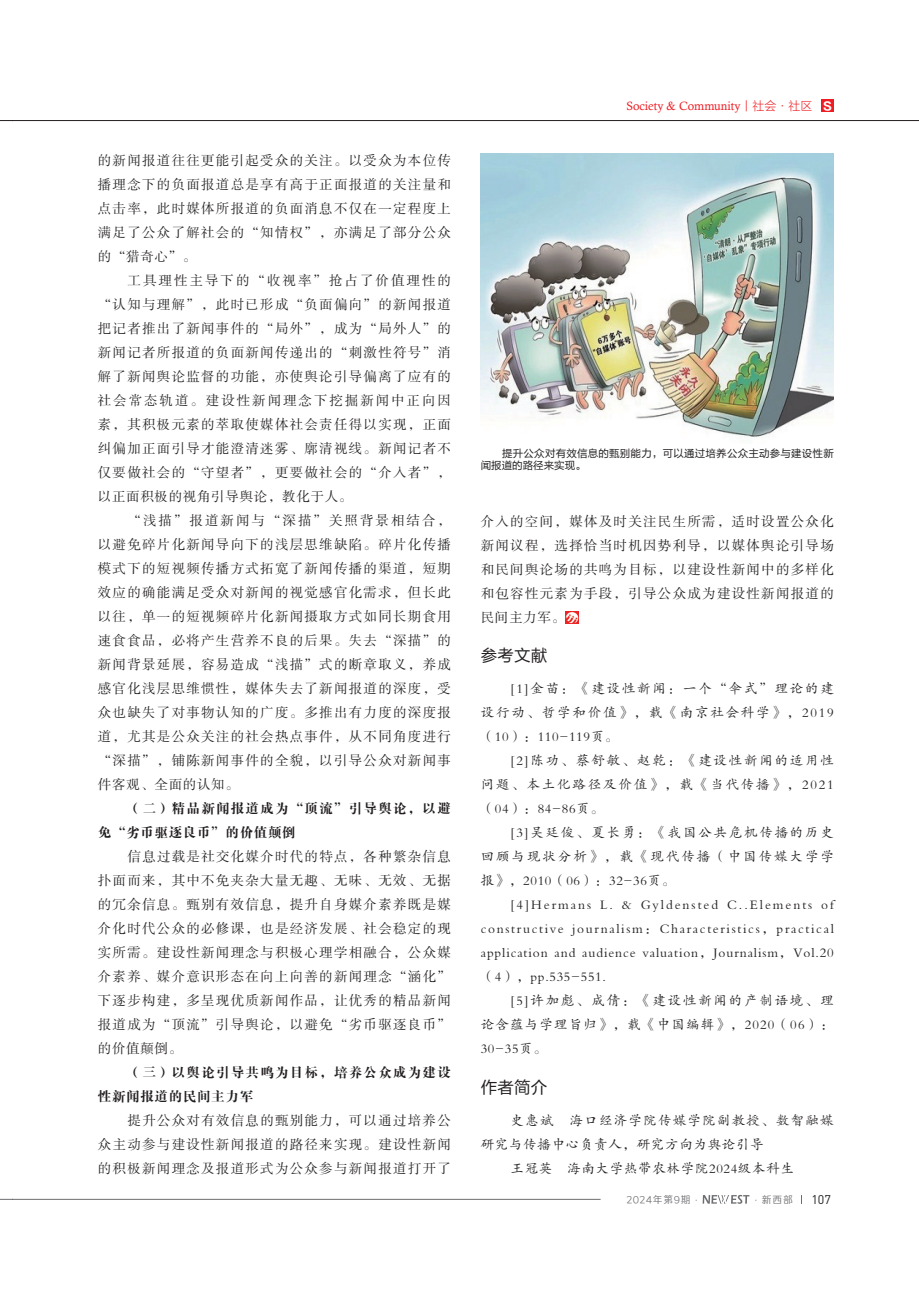
<style>
.page{position:relative;width:919px;height:1289px;background:#fff}
.page>*{position:absolute;margin:0;border:0;box-sizing:border-box;transform-origin:0 0}
.t1{font:16.5px "FZLTHK GBK1 0";letter-spacing:.01em;color:#231f20}
.t2{font:13.5px/24px "FZSSK GBK1 0";letter-spacing:.095em;color:#231f20;text-align:justify}
.t3{font:13.5px/24px "FZKTK GBK1 0";letter-spacing:.085em;color:#231f20;text-align:justify}
.t4{font:13.5px/24px "FZDBSK GBK1 0";letter-spacing:.09em;color:#231f20}
.t5{font:13.5px "FZKTK GBK1 0";letter-spacing:.05em;color:#231f20}
.t6{font:12.45px "DIN";color:#231f20}
.t7{font:12px "Calisto";color:#ee1d23}
.t8{font:10.5px/12px "FZLTHK GBK1 0";letter-spacing:.02em;color:#231f20}
.t9{font:9.75px "Loong Flash Sans GB Regular";letter-spacing:.1em;color:#6c6d70}
.s1{font-family:"FZLTXHK GBK1 0"}
.s2{font-family:"FZLTDHK GBK1 0";font-size:11.4px;color:#fff}
</style>
<div class="page">
<svg style="left:0;top:1199px;width:13px;height:1px"></svg>
<svg style="left:0;top:120px;width:13px;height:1px"></svg>
<hr style="left:13px;top:1199px;width:587px;height:1px;background:#6c6d70">
<svg style="left:702px;top:1195px;width:47px;height:8px"></svg>
<hr style="left:13px;top:120px;width:905px;height:1px;background:#231f20">
<svg style="left:566px;top:611px;width:12px;height:12px"></svg>
<div style="left:821px;top:99px;width:12px;height:13px;background:#ee1d23"></div>
<img style="left:480px;top:153px;width:353px;height:284px">
<p class="t2" style="left:98px;top:149px;width:354px">的新闻报道往往更能引起受众的关注。以受众为本位传播理念下的负面报道总是享有高于正面报道的关注量和点击率，此时媒体所报道的负面消息不仅在一定程度上满足了公众了解社会的“知情权”，亦满足了部分公众的“猎奇心”。</p>
<p class="t2" style="left:98px;top:269px;width:354px;text-indent:30px">工具理性主导下的“收视率”抢占了价值理性的“认知与理解”，此时已形成“负面偏向”的新闻报道把记者推出了新闻事件的“局外”，成为“局外人”的新闻记者所报道的负面新闻传递出的“刺激性符号”消解了新闻舆论监督的功能，亦使舆论引导偏离了应有的社会常态轨道。建设性新闻理念下挖掘新闻中正向因素，其积极元素的萃取使媒体社会责任得以实现，正面纠偏加正面引导才能澄清迷雾、廓清视线。新闻记者不仅要做社会的“守望者”，更要做社会的“介入者”，以正面积极的视角引导舆论，教化于人。</p>
<p class="t2" style="left:98px;top:509px;width:354px;text-indent:30px">“浅描”报道新闻与“深描”关照背景相结合，以避免碎片化新闻导向下的浅层思维缺陷。碎片化传播模式下的短视频传播方式拓宽了新闻传播的渠道，短期效应的确能满足受众对新闻的视觉感官化需求，但长此以往，单一的短视频碎片化新闻摄取方式如同长期食用速食食品，必将产生营养不良的后果。失去“深描”的新闻背景延展，容易造成“浅描”式的断章取义，养成感官化浅层思维惯性，媒体失去了新闻报道的深度，受众也缺失了对事物认知的广度。多推出有力度的深度报道，尤其是公众关注的社会热点事件，从不同角度进行“深描”，铺陈新闻事件的全貌，以引导公众对新闻事件客观、全面的认知。</p>
<p class="t4" style="left:98px;top:796px;width:354px;text-indent:30px">（二）精品新闻报道成为“顶流”引导舆论，以避免“劣币驱逐良币”的价值颠倒</p>
<p class="t2" style="left:98px;top:845px;width:354px;text-indent:30px">信息过载是社交化媒介时代的特点，各种繁杂信息扑面而来，其中不免夹杂大量无趣、无味、无效、无据的冗余信息。甄别有效信息，提升自身媒介素养既是媒介化时代公众的必修课，也是经济发展、社会稳定的现实所需。建设性新闻理念与积极心理学相融合，公众媒介素养、媒介意识形态在向上向善的新闻理念“涵化”下逐步构建，多呈现优质新闻作品，让优秀的精品新闻报道成为“顶流”引导舆论，以避免“劣币驱逐良币”的价值颠倒。</p>
<p class="t4" style="left:98px;top:1060px;width:354px;text-indent:30px">（三）以舆论引导共鸣为目标，培养公众成为建设性新闻报道的民间主力军</p>
<p class="t2" style="left:98px;top:1109px;width:354px;text-indent:30px">提升公众对有效信息的甄别能力，可以通过培养公众主动参与建设性新闻报道的路径来实现。建设性新闻的积极新闻理念及报道形式为公众参与新闻报道打开了</p>
<p class="t7" style="left:626px;top:99px;width:208px">Society &amp; Community<span class="s1">丨社会·社区</span> <span class="s2">Ｓ</span></p>
<p class="t8" style="left:480px;top:447px;width:354px">　　提升公众对有效信息的甄别能力，可以通过培养公众主动参与建设性新闻报道的路径来实现。</p>
<p class="t2" style="left:480px;top:509px;width:354px">介入的空间，媒体及时关注民生所需，适时设置公众化新闻议程，选择恰当时机因势利导，以媒体舆论引导场和民间舆论场的共鸣为目标，以建设性新闻中的多样化和包容性元素为手段，引导公众成为建设性新闻报道的民间主力军。</p>
<p class="t1" style="left:480px;top:646px;width:68px">参考文献</p>
<p class="t3" style="left:480px;top:676px;width:354px;text-indent:30px">[1]金苗：《建设性新闻：一个“伞式”理论的建设行动、哲学和价值》，载《南京社会科学》，2019（10）：110-119页。</p>
<p class="t3" style="left:480px;top:748px;width:354px;text-indent:30px">[2]陈功、蔡舒敏、赵乾：《建设性新闻的适用性问题、本土化路径及价值》，载《当代传播》，2021（04）：84-86页。</p>
<p class="t3" style="left:480px;top:820px;width:354px;text-indent:30px">[3]吴廷俊、夏长勇：《我国公共危机传播的历史回顾与现状分析》，载《现代传播（中国传媒大学学报》，2010（06）：32-36页。</p>
<p class="t3" style="left:480px;top:892px;width:354px;text-indent:30px">[4]Hermans L. &amp; Gyldensted C..Elements of constructive journalism：Characteristics，practical application and audience valuation，Journalism，Vol.20（4），pp.535-551.</p>
<p class="t3" style="left:480px;top:988px;width:354px;text-indent:30px">[5]许加彪、成倩：《建设性新闻的产制语境、理论含蕴与学理旨归》，载《中国编辑》，2020（06）：30-35页。</p>
<p class="t1" style="left:480px;top:1077px;width:68px">作者简介</p>
<p class="t3" style="left:510px;top:1108px;width:325px">史惠斌　海口经济学院传媒学院副教授、数智融媒</p>
<p class="t5" style="left:480px;top:1136px;width:284px">研究与传播中心负责人，研究方向为舆论引导</p>
<p class="t5" style="left:510px;top:1160px;width:285px">王冠英　海南大学热带农林学院2024级本科生</p>
<p class="t9" style="left:626px;top:1194px;width:168px">2024年第9期·　　　　 ·新西部</p>
<p class="t6" style="left:811px;top:1191px;width:19px">107</p>
</div>
